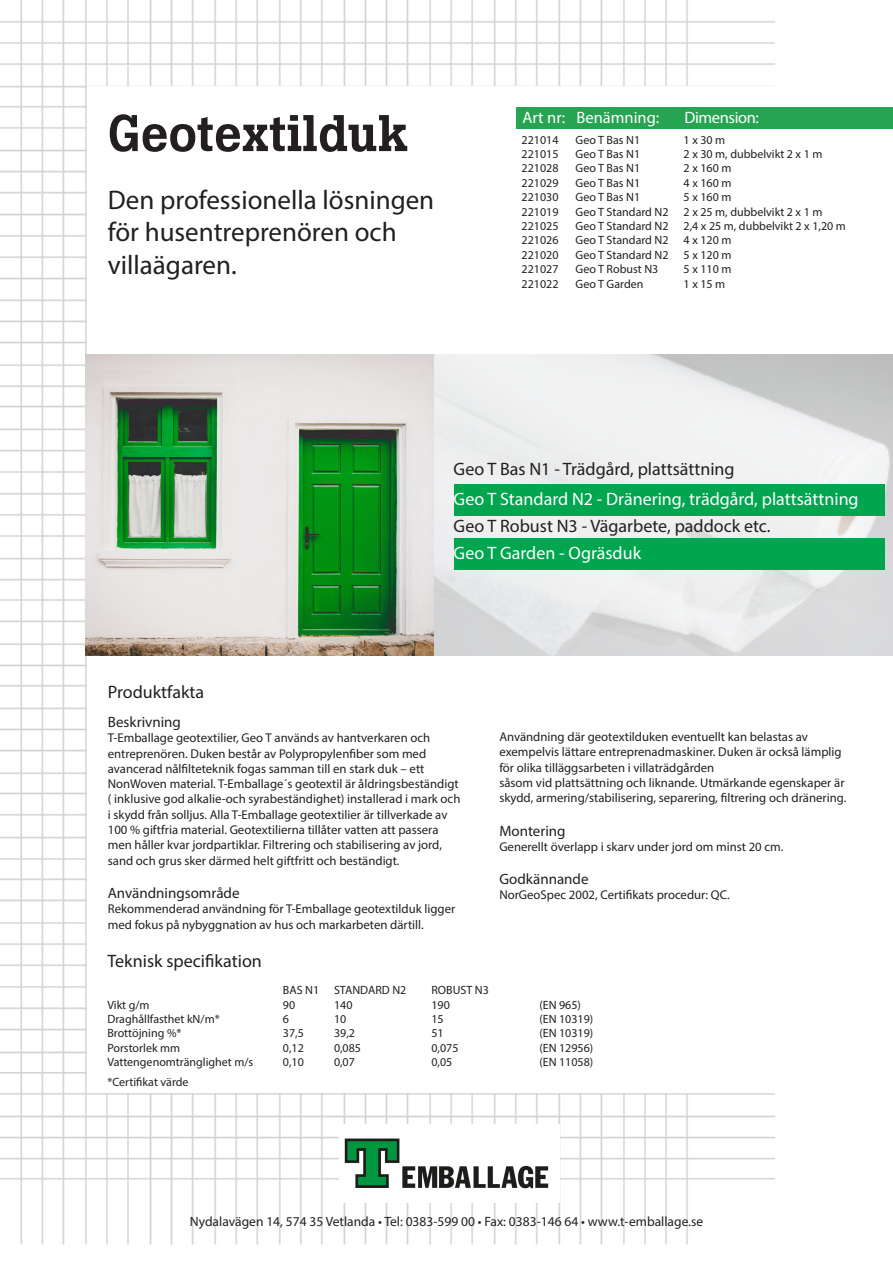
<style>
.page{position:relative;width:893px;height:1263px;background:#fff}
.page>*{position:absolute;margin:0;border:0;box-sizing:border-box;transform-origin:0 0}
.t1{font:500 51px "Boton";color:#231f20}
.t2{font:27px/32.4px "Myriad Pro";color:#231f20}
.t3{font:18px "Myriad Pro";color:#231f20}
.t4{font:18px "Myriad Pro";color:#fff}
.t5{font:16.5px "Myriad Pro";color:#fff}
.t6{font:16.5px "Myriad Pro";letter-spacing:-.025em;color:#fff}
.t7{font:15px "Myriad Pro";color:#231f20}
.t8{font:13.5px "Myriad Pro";color:#231f20}
.t9{font:12.75px/15.3px "Myriad Pro";color:#231f20}
.t10{font:12px "Myriad Pro";color:#231f20}
</style>
<div class="page">
<img style="left:0;top:0;width:775px;height:1245px">
<div style="left:87px;top:87px;width:806px;height:1006px;background:#fff"></div>
<img style="left:86px;top:354px;width:807px;height:301px">
<div style="left:454px;top:538px;width:430px;height:31px;background:#00a54f"></div>
<div style="left:454px;top:485px;width:430px;height:31px;background:#00a54f"></div>
<div style="left:516px;top:107px;width:377px;height:21px;background:#27a452"></div>
<div style="left:339px;top:1124px;width:221px;height:79px;background:#fff"></div>
<img style="left:344px;top:1138px;width:205px;height:51px">
<p class="t1" style="left:108px;top:105px;width:302px">Geotextilduk</p>
<p class="t2" style="left:108px;top:183px;width:328px">Den professionella lösningen för husentreprenören och</p>
<p class="t2" style="left:108px;top:248px;width:130px">villaägaren.</p>
<p class="t5" style="left:522px;top:107px;width:138px">Art nr: Benämning:</p>
<p class="t6" style="left:684px;top:107px;width:76px">Dimension:</p>
<p class="t10" style="left:522px;top:132px;width:38px">221014</p>
<p class="t10" style="left:576px;top:132px;width:66px">Geo T Bas N1</p>
<p class="t10" style="left:684px;top:132px;width:43px">1 x 30 m</p>
<p class="t10" style="left:522px;top:147px;width:38px">221015</p>
<p class="t10" style="left:576px;top:147px;width:66px">Geo T Bas N1</p>
<p class="t10" style="left:684px;top:147px;width:140px">2 x 30 m, dubbelvikt 2 x 1 m</p>
<p class="t10" style="left:522px;top:161px;width:38px">221028</p>
<p class="t10" style="left:576px;top:161px;width:66px">Geo T Bas N1</p>
<p class="t10" style="left:684px;top:161px;width:49px">2 x 160 m</p>
<p class="t10" style="left:522px;top:175px;width:38px">221029</p>
<p class="t10" style="left:576px;top:175px;width:66px">Geo T Bas N1</p>
<p class="t10" style="left:684px;top:175px;width:49px">4 x 160 m</p>
<p class="t10" style="left:522px;top:190px;width:38px">221030</p>
<p class="t10" style="left:576px;top:190px;width:66px">Geo T Bas N1</p>
<p class="t10" style="left:684px;top:190px;width:49px">5 x 160 m</p>
<p class="t10" style="left:522px;top:204px;width:38px">221019</p>
<p class="t10" style="left:576px;top:204px;width:94px">Geo T Standard N2</p>
<p class="t10" style="left:684px;top:204px;width:140px">2 x 25 m, dubbelvikt 2 x 1 m</p>
<p class="t10" style="left:522px;top:219px;width:38px">221025</p>
<p class="t10" style="left:576px;top:219px;width:94px">Geo T Standard N2</p>
<p class="t10" style="left:684px;top:219px;width:164px">2,4 x 25 m, dubbelvikt 2 x 1,20 m</p>
<p class="t10" style="left:522px;top:233px;width:38px">221026</p>
<p class="t10" style="left:576px;top:233px;width:94px">Geo T Standard N2</p>
<p class="t10" style="left:684px;top:233px;width:49px">4 x 120 m</p>
<p class="t10" style="left:522px;top:247px;width:38px">221020</p>
<p class="t10" style="left:576px;top:247px;width:94px">Geo T Standard N2</p>
<p class="t10" style="left:684px;top:247px;width:49px">5 x 120 m</p>
<p class="t10" style="left:522px;top:262px;width:38px">221027</p>
<p class="t10" style="left:576px;top:262px;width:84px">Geo T Robust N3</p>
<p class="t10" style="left:684px;top:262px;width:49px">5 x 110 m</p>
<p class="t10" style="left:522px;top:276px;width:38px">221022</p>
<p class="t10" style="left:576px;top:276px;width:69px">Geo T Garden</p>
<p class="t10" style="left:684px;top:276px;width:43px">1 x 15 m</p>
<p class="t3" style="left:108px;top:681px;width:98px">Produktfakta</p>
<p class="t3" style="left:454px;top:458px;width:282px">Geo T Bas N1 - Trädgård, plattsättning</p>
<p class="t4" style="left:454px;top:487px;width:407px">Geo T Standard N2 - Dränering, trädgård, plattsättning</p>
<p class="t3" style="left:454px;top:515px;width:318px">Geo T Robust N3 - Vägarbete, paddock etc.</p>
<p class="t4" style="left:454px;top:542px;width:189px">Geo T Garden - Ogräsduk</p>
<p class="t7" style="left:108px;top:713px;width:75px">Beskrivning</p>
<p class="t9" style="left:108px;top:730px;width:324px">T-Emballage geotextilier, Geo T används av hantverkaren och</p>
<p class="t9" style="left:108px;top:745px;width:354px">entreprenören. Duken består av Polypropylenfiber som med avancerad nålfilteteknik fogas samman till en stark duk – ett NonWoven material. T-Emballage´s geotextil är åldringsbeständigt ( inklusive god alkalie-och syrabeständighet) installerad i mark och i skydd från solljus. Alla T-Emballage geotextilier är tillverkade av 100 % giftfria material. Geotextilierna tillåter vatten att passera men håller kvar jordpartiklar. Filtrering och stabilisering av jord, sand och grus sker därmed helt giftfritt och beständigt.</p>
<p class="t7" style="left:108px;top:884px;width:133px">Användningsområde</p>
<p class="t9" style="left:108px;top:901px;width:349px">Rekommenderad användning för T-Emballage geotextilduk ligger</p>
<p class="t9" style="left:108px;top:916px;width:317px">med fokus på nybyggnation av hus och markarbeten därtill.</p>
<p class="t3" style="left:107px;top:950px;width:156px">Teknisk specifikation</p>
<p class="t10" style="left:283px;top:983px;width:125px">BAS N1 STANDARD N2</p>
<p class="t10" style="left:431px;top:983px;width:59px">ROBUST N3</p>
<p class="t9" style="left:499px;top:729px;width:310px">Användning där geotextilduken eventuellt kan belastas av</p>
<p class="t9" style="left:499px;top:744px;width:344px">exempelvis lättare entreprenadmaskiner. Duken är också lämplig för olika tilläggsarbeten i villaträdgården</p>
<p class="t9" style="left:499px;top:775px;width:347px">såsom vid plattsättning och liknande. Utmärkande egenskaper är</p>
<p class="t9" style="left:499px;top:790px;width:348px">skydd, armering/stabilisering, separering, filtrering och dränering.</p>
<p class="t7" style="left:499px;top:821px;width:68px">Montering</p>
<p class="t9" style="left:499px;top:839px;width:286px">Generellt överlapp i skarv under jord om minst 20 cm.</p>
<p class="t7" style="left:499px;top:870px;width:91px">Godkännande</p>
<p class="t9" style="left:499px;top:887px;width:232px">NorGeoSpec 2002, Certifikats procedur: QC.</p>
<p class="t10" style="left:107px;top:997px;width:44px">Vikt g/m</p>
<p class="t10" style="left:283px;top:997px;width:14px">90</p>
<p class="t10" style="left:334px;top:997px;width:20px">140</p>
<p class="t10" style="left:431px;top:997px;width:20px">190</p>
<p class="t10" style="left:539px;top:997px;width:43px">(EN 965)</p>
<p class="t10" style="left:107px;top:1011px;width:114px">Draghållfasthet kN/m*</p>
<p class="t10" style="left:283px;top:1011px;width:8px">6</p>
<p class="t10" style="left:334px;top:1011px;width:14px">10</p>
<p class="t10" style="left:431px;top:1011px;width:14px">15</p>
<p class="t10" style="left:539px;top:1011px;width:55px">(EN 10319)</p>
<p class="t10" style="left:107px;top:1026px;width:76px">Brottöjning %*</p>
<p class="t10" style="left:283px;top:1026px;width:22px">37,5</p>
<p class="t10" style="left:334px;top:1026px;width:22px">39,2</p>
<p class="t10" style="left:431px;top:1026px;width:14px">51</p>
<p class="t10" style="left:539px;top:1026px;width:55px">(EN 10319)</p>
<p class="t10" style="left:107px;top:1040px;width:74px">Porstorlek mm</p>
<p class="t10" style="left:283px;top:1040px;width:22px">0,12</p>
<p class="t10" style="left:334px;top:1040px;width:29px">0,085</p>
<p class="t10" style="left:431px;top:1040px;width:29px">0,075</p>
<p class="t10" style="left:539px;top:1040px;width:55px">(EN 12956)</p>
<p class="t10" style="left:107px;top:1055px;width:147px">Vattengenomtränglighet m/s</p>
<p class="t10" style="left:283px;top:1055px;width:22px">0,10</p>
<p class="t10" style="left:334px;top:1055px;width:22px">0,07</p>
<p class="t10" style="left:431px;top:1055px;width:22px">0,05</p>
<p class="t10" style="left:539px;top:1055px;width:55px">(EN 11058)</p>
<p class="t10" style="left:107px;top:1074px;width:83px">*Certifikat värde</p>
<p class="t8" style="left:190px;top:1213px;width:515px">Nydalavägen 14, 574 35 Vetlanda • Tel: 0383-599 00 • Fax: 0383-146 64 • www.t-emballage.se</p>
</div>
